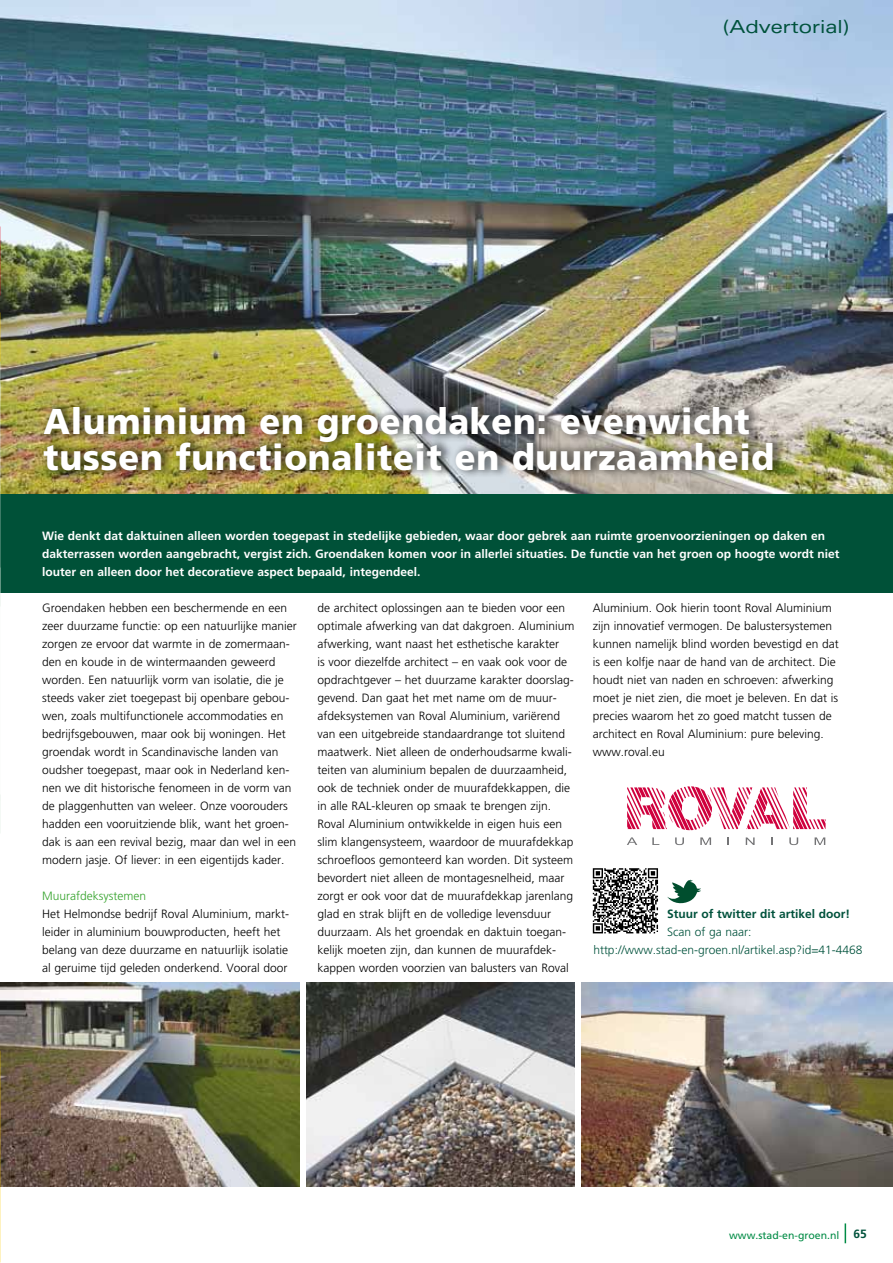
<style>
.page{position:relative;width:893px;height:1263px;background:#fff}
.page>*{position:absolute;margin:0;border:0;box-sizing:border-box;transform-origin:0 0}
.t1{font:900 36px/36px "Frutiger";letter-spacing:.02em;color:#fff;scale:.95 1}
.t2{font:expanded 18px "Univers";color:#00523c}
.t3{font:300 12px/18px "Frutiger";color:#000}
.t4{font:700 12px/18px "Frutiger";color:#fff}
.t5{font:300 12px/18px "Frutiger";color:#00523c}
.t6{font:700 12px "Frutiger";color:#00523c}
.t7{font:300 12px "Frutiger";color:#35a32c}
.t8{font:10.5px "Frutiger";color:#008b45}
.s1{font-weight:700;font-size:12px;color:#00523c}
</style>
<div class="page">
<svg style="left:845px;top:1223px;width:1px;height:20px"></svg>
<img style="left:0;top:0;width:893px;height:495px">
<div style="left:39px;top:398px;width:747px;height:81px;background:#000;opacity:.5"></div>
<img style="left:0;top:982px;width:299px;height:204px">
<img style="left:307px;top:982px;width:268px;height:204px">
<img style="left:582px;top:982px;width:311px;height:204px">
<svg style="left:627px;top:786px;width:199px;height:44px"></svg>
<svg style="left:627px;top:837px;width:10px;height:8px"></svg>
<svg style="left:652px;top:837px;width:7px;height:8px"></svg>
<svg style="left:675px;top:837px;width:9px;height:8px"></svg>
<svg style="left:700px;top:837px;width:11px;height:8px"></svg>
<svg style="left:746px;top:837px;width:9px;height:8px"></svg>
<svg style="left:771px;top:837px;width:2px;height:8px"></svg>
<svg style="left:789px;top:837px;width:9px;height:8px"></svg>
<svg style="left:815px;top:837px;width:10px;height:8px"></svg>
<svg style="left:593px;top:868px;width:65px;height:65px"></svg>
<svg style="left:667px;top:880px;width:34px;height:23px"></svg>
<div style="left:0;top:495px;width:893px;height:98px;background:#005138"></div>
<img style="left:0;top:0;width:1px;height:322px">
<img style="left:0;top:833px;width:1px;height:183px">
<svg style="left:7px;top:0;width:10px;height:3px"></svg>
<h2 class="t2" style="left:723px;top:16px;width:128px">(Advertorial)</h2>
<h1 class="t1" style="left:43px;top:402px;width:771px">Aluminium en groendaken: evenwicht tussen functionaliteit en duurzaamheid</h1>
<p class="t4" style="left:42px;top:527px;width:799px">Wie denkt dat daktuinen alleen worden toegepast in stedelijke gebieden, waar door gebrek aan ruimte groenvoorzieningen op daken en dakterrassen worden aangebracht, vergist zich. Groendaken komen voor in allerlei situaties. De functie van het groen op hoogte wordt niet louter en alleen door het decoratieve aspect bepaald, integendeel.</p>
<p class="t3" style="left:42px;top:599px;width:256px">Groendaken hebben een beschermende en een zeer duurzame functie: op een natuurlijke manier zorgen ze ervoor dat warmte in de zomermaan&shy;den en koude in de wintermaanden geweerd worden. Een natuurlijk vorm van isolatie, die je steeds vaker ziet toegepast bij openbare gebou&shy;wen, zoals multifunctionele accommodaties en bedrijfsgebouwen, maar ook bij woningen. Het groendak wordt in Scandinavische landen van oudsher toegepast, maar ook in Nederland ken&shy;nen we dit historische fenomeen in de vorm van de plaggenhutten van weleer. Onze voorouders hadden een vooruitziende blik, want het groen&shy;dak is aan een revival bezig, maar dan wel in een modern jasje. Of liever: in een eigentijds kader.</p>
<p class="t7" style="left:42px;top:889px;width:106px">Muurafdeksystemen</p>
<p class="t3" style="left:42px;top:905px;width:249px">Het Helmondse bedrijf Roval Aluminium, markt&shy;leider in aluminium bouwproducten, heeft het belang van deze duurzame en natuurlijk isolatie al geruime tijd geleden onderkend. Vooral door</p>
<p class="t3" style="left:317px;top:599px;width:259px">de architect oplossingen aan te bieden voor een optimale afwerking van dat dakgroen. Aluminium afwerking, want naast het esthetische karakter<br>is voor diezelfde architect – en vaak ook voor de opdrachtgever – het duurzame karakter doorslag&shy;gevend. Dan gaat het met name om de muur&shy;afdeksystemen van Roval Aluminium, variërend van een uitgebreide standaardrange tot sluitend maatwerk. Niet alleen de onderhoudsarme kwali&shy;teiten van aluminium bepalen de duurzaamheid, ook de techniek onder de muurafdekkappen, die in alle RAL-kleuren op smaak te brengen zijn.<br>Roval Aluminium ontwikkelde in eigen huis een slim klangensysteem, waardoor de muurafdekkap schroefloos gemonteerd kan worden. Dit systeem bevordert niet alleen de montagesnelheid, maar zorgt er ook voor dat de muurafdekkap jarenlang glad en strak blijft en de volledige levensduur duurzaam. Als het groendak en daktuin toegan&shy;kelijk moeten zijn, dan kunnen de muurafdek&shy;kappen worden voorzien van balusters van Roval</p>
<p class="t3" style="left:593px;top:599px;width:248px">Aluminium. Ook hierin toont Roval Aluminium zijn innovatief vermogen. De balustersystemen kunnen namelijk blind worden bevestigd en dat is een kolfje naar de hand van de architect. Die houdt niet van naden en schroeven: afwerking moet je niet zien, die moet je beleven. En dat is precies waarom het zo goed matcht tussen de architect en Roval Aluminium: pure beleving. www.roval.eu</p>
<p class="t6" style="left:667px;top:907px;width:185px">Stuur of twitter dit artikel door!</p>
<p class="t5" style="left:593px;top:923px;width:271px;text-indent:74px">Scan of ga naar: http://www.stad-en-groen.nl/artikel.asp?id=41-4468</p>
<p class="t8" style="left:729px;top:1229px;width:139px">www.stad-en-groen.nl <span class="s1">65</span></p>
</div>
